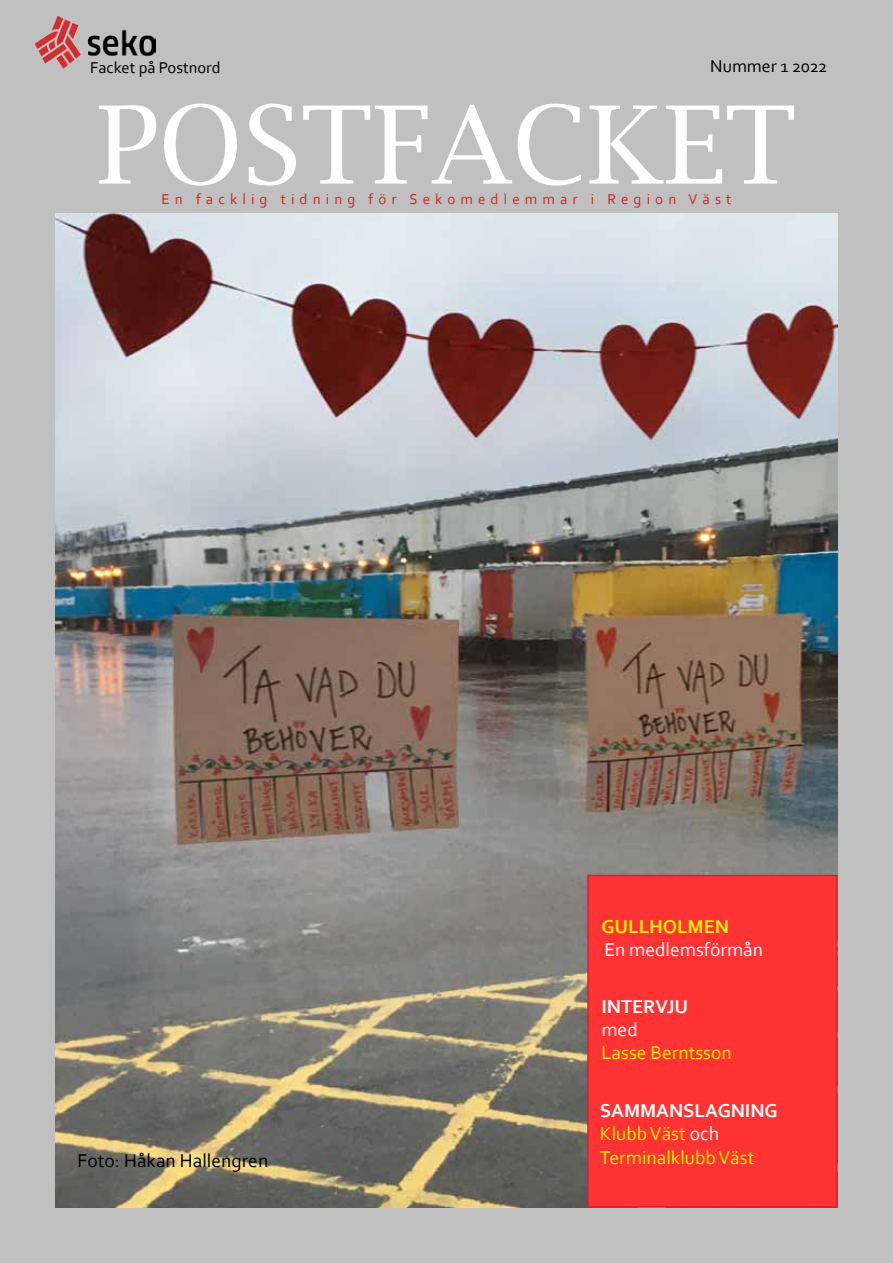
<style>
.page{position:relative;width:893px;height:1263px;background:#c0c0c0}
.page>*{position:absolute;margin:0;border:0;box-sizing:border-box;transform-origin:0 0}
.t1{font:108px "Lucida Bright";color:#fff}
.t2{font:19.5px/23.4px "Corbel";color:#fff200}
.t3{font:19.5px "Corbel";color:#000}
.t4{font:19.5px "Corbel";color:#fff}
.t5{font:700 19.5px "Corbel";color:#fff200}
.t6{font:700 19.5px "Corbel";color:#fff}
.t7{font:18px "Corbel";color:#000}
.t8{font:16.5px "Corbel";color:#000}
.t9{font:15px "Corbel";letter-spacing:.34em;color:#d2232a}
.s1{font-weight:700;color:#fff}
.s2{color:#fff}
</style>
<div class="page">
<img style="left:55px;top:213px;width:783px;height:995px">
<img style="left:34px;top:16px;width:122px;height:52px">
<div style="left:587px;top:875px;width:251px;height:333px;background:#f33;border:2px solid #d2232a"></div>
<p class="t8" style="left:90px;top:57px;width:132px">Facket på Postnord</p>
<p class="t7" style="left:710px;top:55px;width:119px">Nummer 1 2022</p>
<h1 class="t1" style="left:97px;top:83px;width:701px">POSTFACKET</h1>
<p class="t9" style="left:162px;top:190px;width:571px">En facklig tidning för Sekomedlemmar i Region Väst</p>
<p class="t5" style="left:601px;top:914px;width:129px">GULLHOLMEN</p>
<p class="t4" style="left:604px;top:938px;width:160px">En medlemsförmån</p>
<p class="t3" style="left:78px;top:1148px;width:192px">Foto: Håkan Hallengren</p>
<p class="t6" style="left:601px;top:994px;width:88px">INTERVJU</p>
<p class="t4" style="left:601px;top:1017px;width:38px">med</p>
<p class="t2" style="left:601px;top:1041px;width:132px">Lasse Berntsson</p>
<p class="t2" style="left:600px;top:1098px;width:179px"><span class="s1">SAMMANSLAGNING<br></span>Klubb Väst <span class="s2">och<br></span>Terminalklubb Väst</p>
</div>
